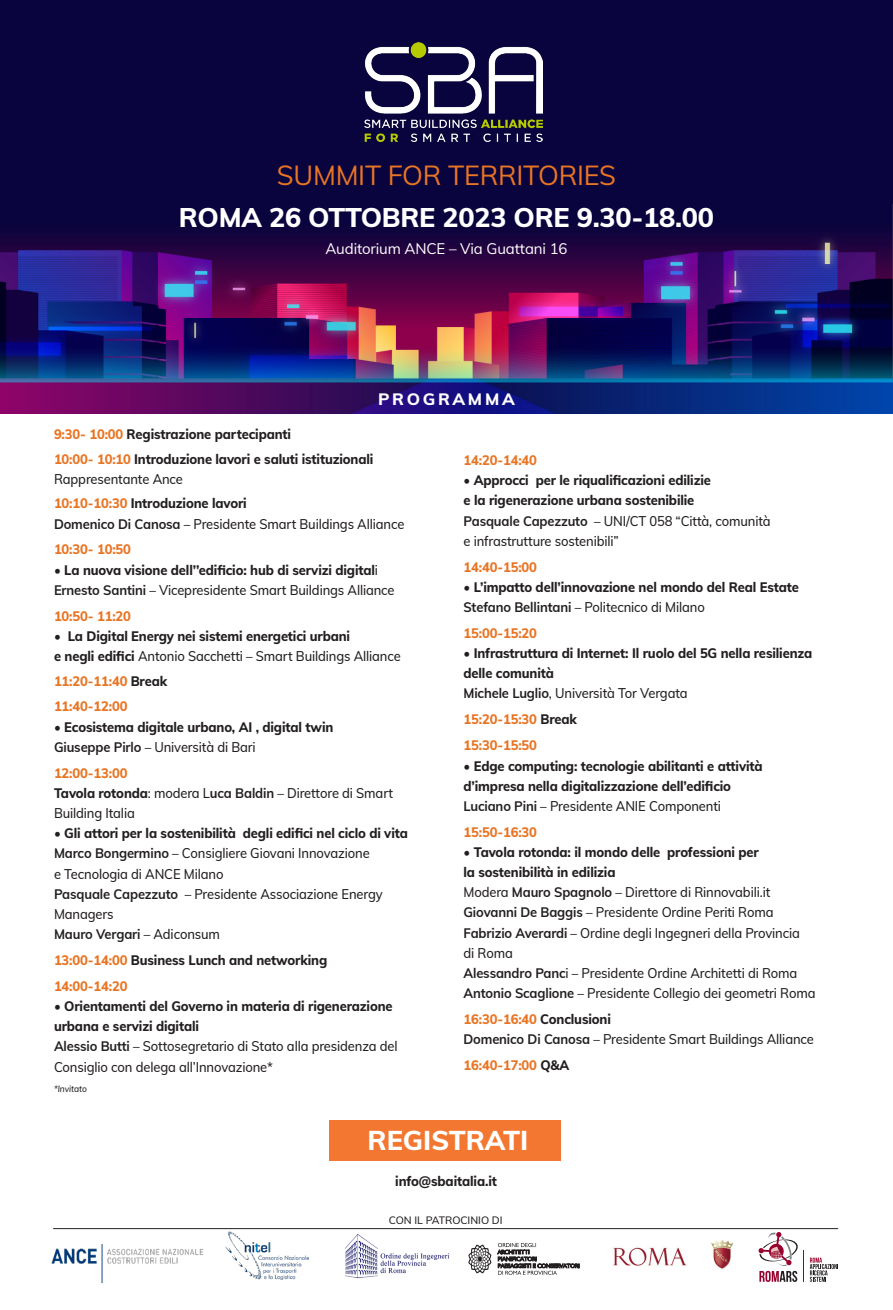
<style>
.page{position:relative;width:893px;height:1310px;background:#fff}
.page>*{position:absolute;margin:0;border:0;box-sizing:border-box;transform-origin:0 0}
.t1{font:800 27.15px "Mulish";color:#fff}
.t2{font:800 27px "Mulish";letter-spacing:-.01em;color:#fff}
.t3{font:27px "Mulish";letter-spacing:-.01em;color:#e97524}
.t4{font:800 16.5px "Mulish";letter-spacing:.16em;color:#fff}
.t5{font:15px "Mulish";letter-spacing:-.01em;color:#fff}
.t6{font:500 13.8px/20.1px "Mulish";letter-spacing:-.01em;color:#231f20;scale:.94 1}
.t7{font:800 13.8px/20.1px "Mulish";letter-spacing:-.01em;color:#231f20;scale:.94 1}
.t8{font:800 13.8px/26px "Mulish";letter-spacing:-.01em;color:#e97524;scale:.94 1}
.t9{font:500 10.5px "Mulish";color:#231f20}
.t10{font:italic 500 9px "Mulish";letter-spacing:-.01em;color:#231f20;scale:.94 1}
.s1{color:#e97524}
.s2{font-weight:800;color:#e97524}
.s3{font-weight:800}
.s4{font-weight:700}
.s5{font-weight:500}
.s6{color:#231f20}
</style>
<div class="page">
<div style="left:0;top:0;width:893px;height:414px;background:#09043e"></div>
<img style="left:0;top:205px;width:893px;height:209px">
<img style="left:51px;top:1244px;width:153px;height:38px">
<svg style="left:468px;top:1244px;width:23px;height:29px"></svg>
<svg style="left:497px;top:1243px;width:82px;height:31px"></svg>
<img style="left:613px;top:1240px;width:120px;height:29px">
<svg style="left:810px;top:1257px;width:28px;height:24px"></svg>
<hr style="left:803px;top:1250px;width:1px;height:32px;background:#98012d">
<svg style="left:759px;top:1232px;width:39px;height:50px"></svg>
<hr style="left:53px;top:1228px;width:785px;height:1px;background:#231f20">
<div style="left:329px;top:1120px;width:232px;height:40px;background:#f37731"></div>
<img style="left:364px;top:43px;width:178px;height:98px">
<img style="left:345px;top:1234px;width:104px;height:45px">
<img style="left:225px;top:1231px;width:84px;height:48px">
<h2 class="t3" style="left:277px;top:155px;width:340px">SUMMIT FOR TERRITORIES</h2>
<h2 class="t2" style="left:179px;top:197px;width:537px">ROMA 26 OTTOBRE 2023 ORE 9.30-18.00</h2>
<p class="t5" style="left:325px;top:237px;width:244px">Auditorium ANCE – Via Guattani 16</p>
<p class="t4" style="left:378px;top:387px;width:138px">PROGRAMMA</p>
<p class="t7" style="left:54px;top:421px;width:341px;line-height:24.5px"><span class="s1">9:30- 10:00</span> Registrazione partecipanti<br><span class="s1">10:00- 10:10</span> Introduzione lavori e saluti istituzionali</p>
<p class="t6" style="left:54px;top:466px;width:207px;line-height:24.5px">Rappresentante Ance<br><span class="s2">10:10-10:30</span> <span class="s3">Introduzione lavori</span></p>
<p class="t6" style="left:54px;top:510px;width:374px;line-height:26px"><span class="s4">Domenico Di Canosa</span> – Presidente Smart Buildings Alliance<br><span class="s2">10:30- 10:50</span></p>
<p class="t7" style="left:54px;top:559px;width:364px">• La nuova visione dell’’edificio: hub di servizi digital<span class="s5">i<br></span><span class="s4">Ernesto Santini</span> <span class="s5">– Vicepresidente Smart Buildings Alliance</span></p>
<p class="t8" style="left:54px;top:602px;width:83px">10:50- 11:20</p>
<p class="t7" style="left:54px;top:625px;width:370px">• La Digital Energy nei sistemi energetici urbani<br>e negli edifici <span class="s5">Antonio Sacchetti – Smart Buildings Alliance</span></p>
<p class="t8" style="left:54px;top:667px;width:122px">11:20-11:40 <span class="s6">Break<br></span>11:40-12:00</p>
<p class="t7" style="left:54px;top:716px;width:299px">• Ecosistema digitale urbano, AI , digital twin<br><span class="s4">Giuseppe Pirlo</span> <span class="s5">– Università di Bari</span></p>
<p class="t6" style="left:54px;top:762px;width:362px"><span class="s2">12:00-13:00<br></span><span class="s3">Tavola rotonda</span>: modera L<span class="s4">uca Baldin</span> – Direttore di Smart<br>Building Italia</p>
<p class="t6" style="left:54px;top:822px;width:378px"><span class="s3">• Gli attori per la sostenibilità degli edifici nel ciclo di vita </span><span class="s4">Marco Bongermino</span> – Consigliere Giovani Innovazione<br>e Tecnologia di ANCE Milano<br><span class="s4">Pasquale Capezzuto</span> – Presidente Associazione Energy Managers<br><span class="s4">Mauro Vergari</span> – Adiconsum</p>
<p class="t7" style="left:54px;top:946px;width:292px;line-height:26px"><span class="s1">13:00-14:00</span> Business Lunch and networking<br><span class="s1">14:00-14:20</span></p>
<p class="t6" style="left:54px;top:995px;width:367px"><span class="s3">• Orientamenti del Governo in materia di rigenerazione urbana e servizi digitali<br></span><span class="s4">Alessio Butti</span> – Sottosegretario di Stato alla presidenza del Consiglio con delega all’Innovazione*</p>
<p class="t10" style="left:54px;top:1082px;width:37px">*Invitato</p>
<p class="t8" style="left:463px;top:446px;width:80px">14:20-14:40</p>
<p class="t7" style="left:463px;top:469px;width:328px">• Approcci per le riqualificazioni edilizie<br>e la rigenerazione urbana sostenibilie<br><span class="s4">Pasquale Capezzuto</span> <span class="s5">– UNI/CT 058 “Città, comunità e infrastrutture sostenibili”</span></p>
<p class="t8" style="left:463px;top:553px;width:80px">14:40-15:00</p>
<p class="t7" style="left:463px;top:576px;width:358px">• L’impatto dell’innovazione nel mondo del Real Estate<br><span class="s4">Stefano Bellintani</span> <span class="s5">– Politecnico di Milano</span></p>
<p class="t8" style="left:463px;top:619px;width:80px">15:00-15:20</p>
<p class="t7" style="left:463px;top:642px;width:372px">• Infrastruttura di Internet: Il ruolo del 5G nella resilienza delle comunità<br><span class="s4">Michele Luglio</span><span class="s5">, Università Tor Vergata</span></p>
<p class="t8" style="left:463px;top:706px;width:122px">15:20-15:30 <span class="s6">Break<br></span>15:30-15:50</p>
<p class="t7" style="left:463px;top:755px;width:320px">• Edge computing: tecnologie abilitanti e attività d’impresa nella digitalizzazione dell’edificio<br><span class="s4">Luciano Pini</span> <span class="s5">– Presidente ANIE Componenti</span></p>
<p class="t8" style="left:463px;top:818px;width:80px">15:50-16:30</p>
<p class="t6" style="left:463px;top:841px;width:376px"><span class="s3">• Tavola rotonda: il mondo delle professioni per<br>la sostenibilità in edilizia<br></span>Modera <span class="s4">Mauro Spagnolo</span> – Direttore di Rinnovabili.it <span class="s4">Giovanni De Baggis</span> – Presidente Ordine Periti Roma <span class="s4">Fabrizio Averardi</span> – Ordine degli Ingegneri della Provincia<br>di Roma<br><span class="s4">Alessandro Panc</span>i – Presidente Ordine Architetti di Roma <span class="s4">Antonio Scaglione</span> – Presidente Collegio dei geometri Roma</p>
<p class="t6" style="left:463px;top:1008px;width:374px"><span class="s2">16:30-16:40</span> <span class="s3">Conclusioni<br></span><span class="s4">Domenico Di Canosa</span> – Presidente Smart Buildings Alliance</p>
<p class="t8" style="left:463px;top:1051px;width:114px">16:40-17:00 <span class="s6">Q&amp;A</span></p>
<h1 class="t1" style="left:367px;top:1120px;width:162px">REGISTRATI</h1>
<p class="t7" style="left:395px;top:1170px;width:110px">info@sbaitalia.it</p>
<p class="t9" style="left:389px;top:1212px;width:115px">CON IL PATROCINIO DI</p>
</div>
